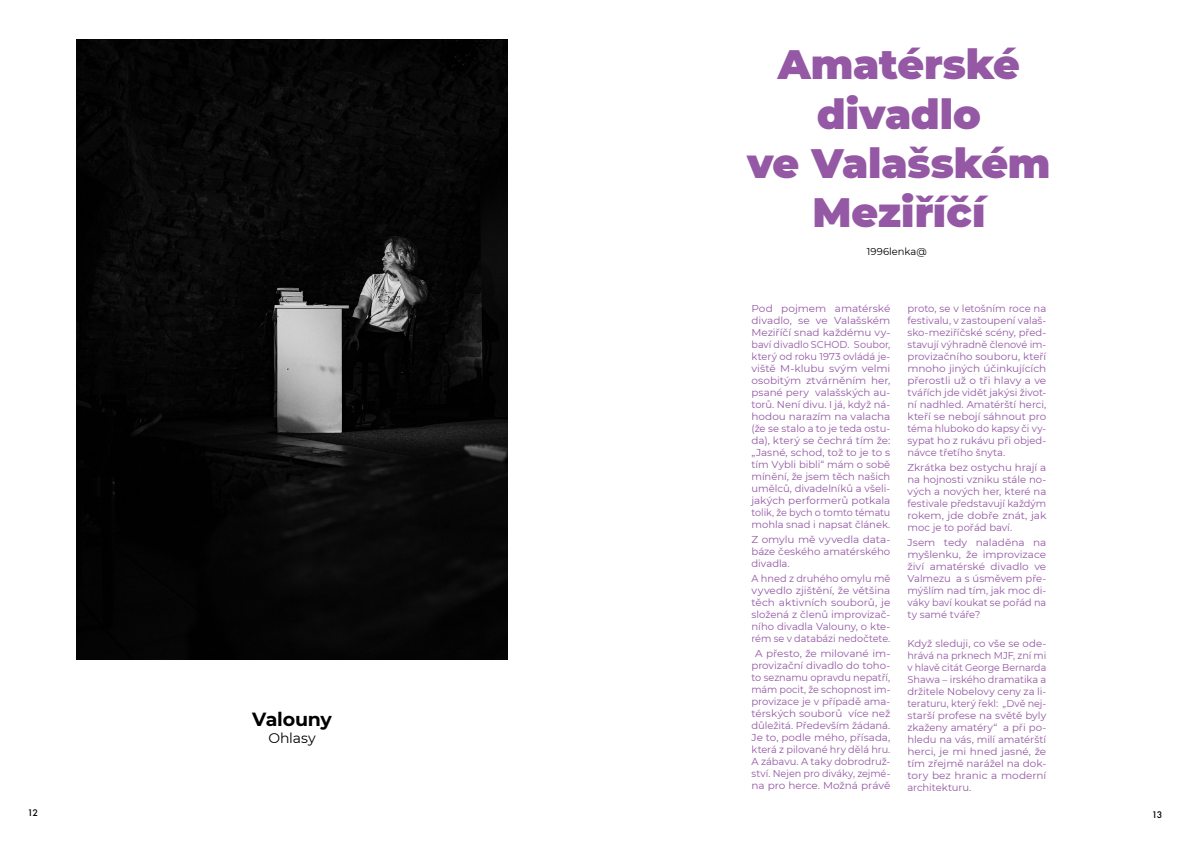
<style>
.page{position:relative;width:1191px;height:842px;background:#fff}
.page>*{position:absolute;margin:0;border:0;box-sizing:border-box;transform-origin:0 0}
.t1{font:900 41px/49.2px "Montserrat";letter-spacing:-.005em;color:#9458a4;text-align:center}
.t2{font:700 19px "Montserrat";letter-spacing:-.01em;color:#000}
.t3{font:14px "Montserrat";letter-spacing:-.005em;color:#000}
.t4{font:10px/12px "Montserrat";letter-spacing:-.005em;color:#9458a4;text-align:justify;scale:1.05 1}
.t5{font:10px/12px "Montserrat";letter-spacing:-.005em;color:#9458a4;text-align:justify}
.t6{font:10px "Montserrat";color:#000}
.t7{font:500 10px "Futura TOT";color:#000}
</style>
<div class="page">
<img style="left:76px;top:40px;width:432px;height:619px">
<h2 class="t2" style="left:252px;top:705px;width:81px">Valouny</h2>
<h3 class="t3" style="left:268px;top:728px;width:49px">Ohlasy</h3>
<h1 class="t1" style="left:747px;top:38px;width:305px">Amatérské divadlo<br>ve Valašském<br>Meziříčí</h1>
<p class="t6" style="left:867px;top:244px;width:61px">1996lenka@</p>
<p class="t4" style="left:751px;top:302px;width:134px">Pod pojmem amatérské divadlo, se ve Valašském Meziříčí snad každému vy&shy;baví divadlo SCHOD. Soubor, který od roku 1973 ovládá je&shy;viště M-klubu svým velmi osobitým ztvárněním her, psané pery valašských au&shy;torů. Není divu. I já, když ná&shy;hodou narazím na valacha (že se stalo a to je teda ostu&shy;da), který se čechrá tím že: „Jasné, schod, tož to je to s tím Vybli bibli“ mám o sobě mínění, že jsem těch našich umělců, divadelníků a všeli&shy;jakých performerů potkala tolik, že bych o tomto tématu mohla snad i napsat článek.</p>
<p class="t4" style="left:751px;top:533px;width:134px">Z omylu mě vyvedla data&shy;báze českého amatérského divadla.</p>
<p class="t5" style="left:751px;top:572px;width:140px">A hned z druhého omylu mě vyvedlo zjištění, že většina těch aktivních souborů, je složená z členů improvizač&shy;ního divadla Valouny, o kte&shy;rém se v databázi nedočtete.</p>
<p class="t4" style="left:751px;top:647px;width:134px;text-align:center">A přesto, že milované im&shy;provizační divadlo do toho&shy;to seznamu opravdu nepatří, mám pocit, že schopnost im&shy;provizace je v případě ama&shy;térských souborů více než důležitá. Především žádaná.<br>Je to, podle mého, přísada, která z pilované hry dělá hru.<br>A zábavu. A taky dobrodruž&shy;ství. Nejen pro diváky, zejmé&shy;na pro herce. Možná právě</p>
<p class="t5" style="left:907px;top:302px;width:140px">proto, se v letošním roce na festivalu, v zastoupení valaš&shy;sko-meziříčské scény, před&shy;stavují výhradně členové im&shy;provizačního souboru, kteří mnoho jiných účinkujících přerostli už o tři hlavy a ve tvářích jde vidět jakýsi život&shy;ní nadhled. Amatérští herci, kteří se nebojí sáhnout pro téma hluboko do kapsy či vy&shy;sypat ho z rukávu při objed&shy;návce třetího šnyta.</p>
<p class="t5" style="left:907px;top:461px;width:140px">Zkrátka bez ostychu hrají a na hojnosti vzniku stále no&shy;vých a nových her, které na festivale představují každým rokem, jde dobře znát, jak moc je to pořád baví.</p>
<p class="t4" style="left:907px;top:536px;width:134px">Jsem tedy naladěna na myšlenku, že improvizace živí amatérské divadlo ve Valmezu a s úsměvem pře&shy;mýšlím nad tím, jak moc di&shy;váky baví koukat se pořád na ty samé tváře?</p>
<p class="t5" style="left:907px;top:637px;width:140px">Když sleduji, co vše se ode&shy;hrává na prknech MJF, zní mi v hlavě citát George Bernarda Shawa – irského dramatika a držitele Nobelovy ceny za li&shy;teraturu, který řekl: „Dvě nej&shy;starší profese na světě byly zkaženy amatéry“ a při po&shy;hledu na vás, milí amatérští herci, je mi hned jasné, že tím zřejmě narážel na dok&shy;tory bez hranic a moderní architekturu.</p>
<p class="t7" style="left:27px;top:806px;width:12px">12</p>
<p class="t7" style="left:1151px;top:808px;width:12px">13</p>
</div>
